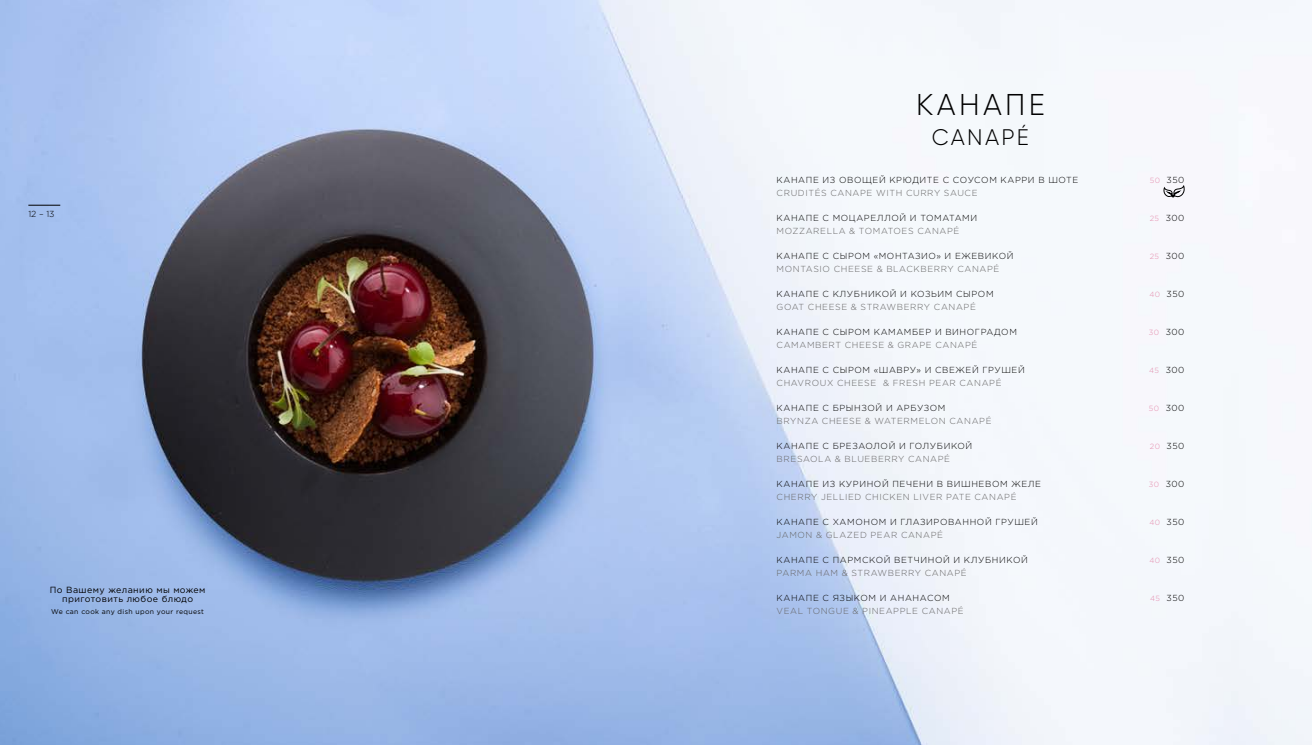
<style>
.page{position:relative;width:1312px;height:745px;background:#fff}
.page>*{position:absolute;margin:0;border:0;box-sizing:border-box;transform-origin:0 0}
.t1{font:300 30px "Gilroy";letter-spacing:.11em;color:#000}
.t2{font:300 22.5px "Gilroy";letter-spacing:.1em;color:#000}
.t3{font:8.88px/8.9px "Gotham Pro";letter-spacing:.05em;color:#000;text-align:center}
.t4{font:300 8.75px "Gotham Pro";letter-spacing:.07em;color:#000}
.t5{font:300 8.75px "Gotham Pro";letter-spacing:.07em;color:#646363}
.t6{font:6.88px "Gotham Pro";letter-spacing:.05em;color:#000}
.s1{font-size:7.5px;color:#e489ab}
</style>
<div class="page">
<img style="left:0;top:0;width:1311px;height:744px">
<svg style="left:1163px;top:185px;width:20px;height:16px"></svg>
<hr style="left:28px;top:205px;width:32px;height:1px;background:#000">
<p class="t4" style="left:28px;top:208px;width:28px">12 – 13</p>
<p class="t3" style="left:50px;top:585px;width:157px">По Вашему желанию мы можем приготовить любое блюдо</p>
<p class="t6" style="left:51px;top:607px;width:154px">We can cook any dish upon your request</p>
<h1 class="t1" style="left:915px;top:86px;width:130px">КАНАПЕ</h1>
<h2 class="t2" style="left:931px;top:123px;width:98px">CANAPÉ</h2>
<p class="t4" style="left:776px;top:175px;width:303px">КАНАПЕ ИЗ ОВОЩЕЙ КРЮДИТЕ С СОУСОМ КАРРИ В ШОТЕ</p>
<p class="t4" style="left:1149px;top:175px;width:36px"><span class="s1">50</span> 350</p>
<p class="t5" style="left:776px;top:188px;width:202px">CRUDITÉS CANAPE WITH CURRY SAUCE</p>
<p class="t4" style="left:776px;top:213px;width:202px">КАНАПЕ С МОЦАРЕЛЛОЙ И ТОМАТАМИ</p>
<p class="t4" style="left:1149px;top:213px;width:36px"><span class="s1">25</span> 300</p>
<p class="t5" style="left:776px;top:226px;width:184px">MOZZARELLA &amp; TOMATOES CANAPÉ</p>
<p class="t4" style="left:776px;top:251px;width:238px">КАНАПЕ С СЫРОМ «МОНТАЗИО» И ЕЖЕВИКОЙ</p>
<p class="t4" style="left:1149px;top:251px;width:36px"><span class="s1">25</span> 300</p>
<p class="t5" style="left:776px;top:264px;width:224px">MONTASIO CHEESE &amp; BLACKBERRY CANAPÉ</p>
<p class="t4" style="left:776px;top:289px;width:218px">КАНАПЕ С КЛУБНИКОЙ И КОЗЬИМ СЫРОМ</p>
<p class="t4" style="left:1149px;top:289px;width:36px"><span class="s1">40</span> 350</p>
<p class="t5" style="left:776px;top:302px;width:201px">GOAT CHEESE &amp; STRAWBERRY CANAPÉ</p>
<p class="t4" style="left:776px;top:327px;width:242px">КАНАПЕ С СЫРОМ КАМАМБЕР И ВИНОГРАДОМ</p>
<p class="t4" style="left:1148px;top:327px;width:37px"><span class="s1">30</span> 300</p>
<p class="t5" style="left:776px;top:340px;width:202px">CAMAMBERT CHEESE &amp; GRAPE CANAPÉ</p>
<p class="t4" style="left:776px;top:365px;width:249px">КАНАПЕ С СЫРОМ «ШАВРУ» И СВЕЖЕЙ ГРУШЕЙ</p>
<p class="t4" style="left:1148px;top:365px;width:37px"><span class="s1">45</span> 300</p>
<p class="t5" style="left:776px;top:377px;width:226px">CHAVROUX CHEESE &amp; FRESH PEAR CANAPÉ</p>
<p class="t4" style="left:776px;top:402px;width:170px">КАНАПЕ С БРЫНЗОЙ И АРБУЗОМ</p>
<p class="t4" style="left:1148px;top:402px;width:37px"><span class="s1">50</span> 300</p>
<p class="t5" style="left:776px;top:415px;width:216px">BRYNZA CHEESE &amp; WATERMELON CANAPÉ</p>
<p class="t4" style="left:776px;top:440px;width:197px">КАНАПЕ С БРЕЗАОЛОЙ И ГОЛУБИКОЙ</p>
<p class="t4" style="left:1149px;top:440px;width:36px"><span class="s1">20</span> 350</p>
<p class="t5" style="left:776px;top:453px;width:175px">BRESAOLA &amp; BLUEBERRY CANAPÉ</p>
<p class="t4" style="left:776px;top:478px;width:266px">КАНАПЕ ИЗ КУРИНОЙ ПЕЧЕНИ В ВИШНЕВОМ ЖЕЛЕ</p>
<p class="t4" style="left:1148px;top:478px;width:37px"><span class="s1">30</span> 300</p>
<p class="t5" style="left:776px;top:491px;width:241px">CHERRY JELLIED CHICKEN LIVER PATE CANAPÉ</p>
<p class="t4" style="left:776px;top:516px;width:262px">КАНАПЕ С ХАМОНОМ И ГЛАЗИРОВАННОЙ ГРУШЕЙ</p>
<p class="t4" style="left:1149px;top:516px;width:36px"><span class="s1">40</span> 350</p>
<p class="t5" style="left:776px;top:529px;width:168px">JAMON &amp; GLAZED PEAR CANAPÉ</p>
<p class="t4" style="left:776px;top:554px;width:252px">КАНАПЕ С ПАРМСКОЙ ВЕТЧИНОЙ И КЛУБНИКОЙ</p>
<p class="t4" style="left:1149px;top:554px;width:36px"><span class="s1">40</span> 350</p>
<p class="t5" style="left:776px;top:567px;width:192px">PARMA HAM &amp; STRAWBERRY CANAPÉ</p>
<p class="t4" style="left:776px;top:592px;width:174px">КАНАПЕ С ЯЗЫКОМ И АНАНАСОМ</p>
<p class="t4" style="left:1149px;top:592px;width:36px"><span class="s1">45</span> 350</p>
<p class="t5" style="left:776px;top:605px;width:188px">VEAL TONGUE &amp; PINEAPPLE CANAPÉ</p>
</div>
